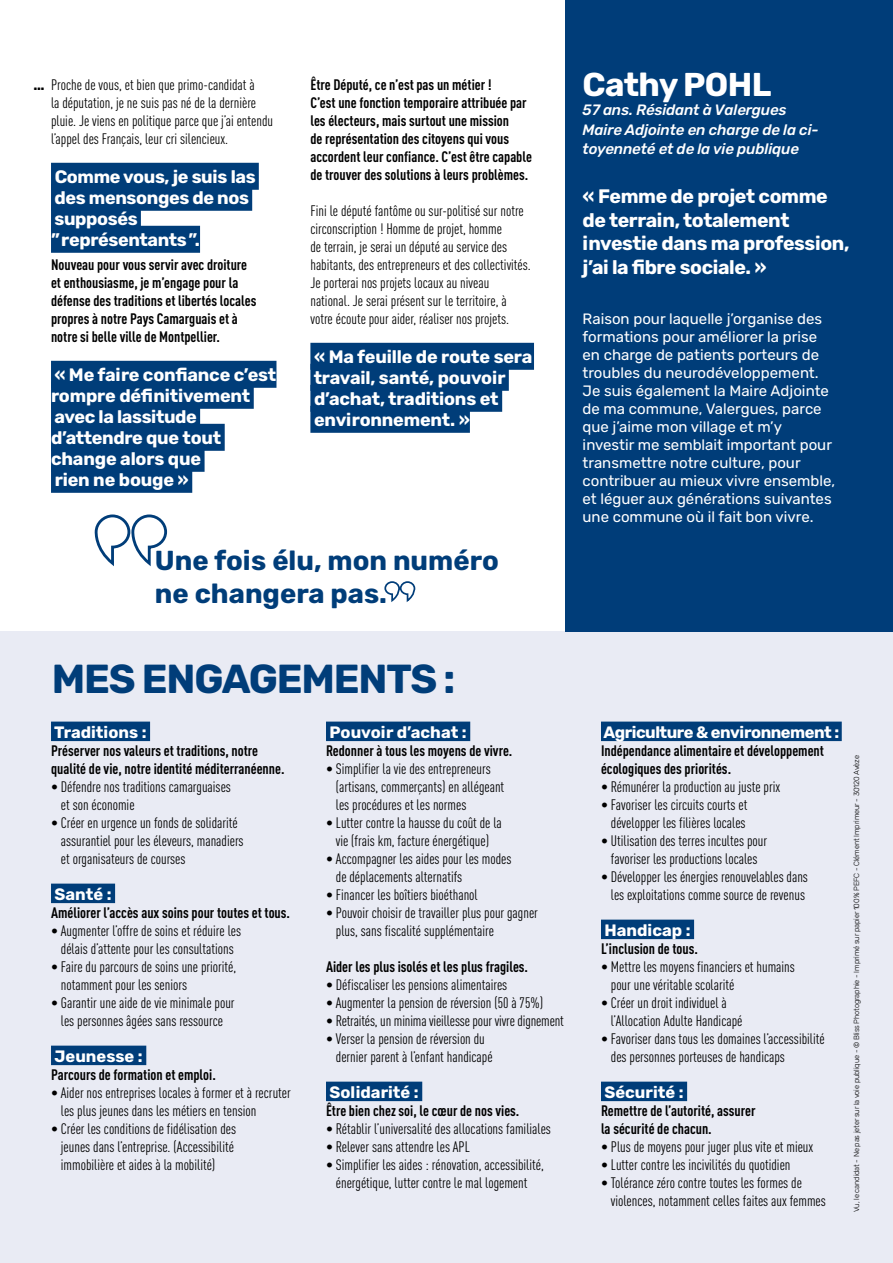
<style>
.page{position:relative;width:893px;height:1263px;background:#fff}
.page>*{position:absolute;margin:0;border:0;box-sizing:border-box;transform-origin:0 0}
.t1{font:700 40.5px "Rubik";letter-spacing:-.03em;color:#003d79}
.t2{font:700 33px "Rubik";letter-spacing:-.02em;color:#fff}
.t3{font:700 27.45px/33px "Rubik";color:#003d79}
.t4{font:700 19.5px/23.4px "Rubik";letter-spacing:-.02em;color:#fff}
.t5{font:700 18px/21px "Rubik";letter-spacing:-.01em;color:#fff}
.t6{font:700 16.5px "Rubik";color:#fff}
.t7{font:700 16.5px "Rubik";letter-spacing:-.03em;color:#fff}
.t8{font:condensed 15px/18px "DIN Pro";color:#000}
.t9{font:700 condensed 15px/18px "DIN Pro";color:#000}
.t10{font:15px/18px "Rubik";color:#fff}
.t11{font:italic 500 15px/19.5px "Rubik";letter-spacing:-.01em;color:#fff}
.t12{font:300 7.5px "Rubik";letter-spacing:-.02em;color:#000}
.s1{font-family:"Rubik";font-weight:700;font-stretch:normal}
</style>
<div class="page">
<div style="left:0;top:631px;width:893px;height:632px;background:#e9ebf4"></div>
<div style="left:566px;top:0;width:327px;height:631px;background:#003d79"></div>
<div style="left:51px;top:163px;width:208px;height:27px;background:#003d79"></div>
<div style="left:51px;top:184px;width:201px;height:27px;background:#003d79"></div>
<div style="left:51px;top:205px;width:90px;height:27px;background:#003d79"></div>
<div style="left:51px;top:226px;width:149px;height:27px;background:#003d79"></div>
<div style="left:51px;top:361px;width:225px;height:27px;background:#003d79"></div>
<div style="left:51px;top:382px;width:203px;height:27px;background:#003d79"></div>
<div style="left:51px;top:403px;width:149px;height:27px;background:#003d79"></div>
<div style="left:51px;top:424px;width:174px;height:27px;background:#003d79"></div>
<div style="left:51px;top:445px;width:154px;height:27px;background:#003d79"></div>
<div style="left:51px;top:466px;width:141px;height:27px;background:#003d79"></div>
<div style="left:310px;top:343px;width:224px;height:27px;background:#003d79"></div>
<div style="left:310px;top:364px;width:199px;height:27px;background:#003d79"></div>
<div style="left:310px;top:385px;width:192px;height:27px;background:#003d79"></div>
<div style="left:310px;top:406px;width:160px;height:27px;background:#003d79"></div>
<div style="left:51px;top:722px;width:99px;height:19px;background:#003d79"></div>
<div style="left:51px;top:884px;width:64px;height:19px;background:#003d79"></div>
<div style="left:51px;top:1046px;width:95px;height:19px;background:#003d79"></div>
<div style="left:326px;top:722px;width:144px;height:19px;background:#003d79"></div>
<div style="left:326px;top:1082px;width:96px;height:19px;background:#003d79"></div>
<div style="left:601px;top:722px;width:241px;height:19px;background:#003d79"></div>
<div style="left:601px;top:920px;width:93px;height:19px;background:#003d79"></div>
<div style="left:601px;top:1082px;width:86px;height:19px;background:#003d79"></div>
<svg style="left:94px;top:514px;width:74px;height:53px"></svg>
<svg style="left:384px;top:581px;width:32px;height:21px"></svg>
<p class="t8" style="left:51px;top:75px;width:224px;text-indent:-17px"><span class="s1">…</span> Proche de vous, et bien que primo-candidat à<br>la députation, je ne suis pas né de la dernière pluie. Je viens en politique parce que j’ai entendu l’appel des Français, leur cri silencieux.</p>
<p class="t5" style="left:51px;top:167px;width:206px">Comme vous, je suis las des mensonges de nos supposés ”représentants”.</p>
<p class="t9" style="left:51px;top:254px;width:207px">Nouveau pour vous servir avec droiture et enthousiasme, je m’engage pour la défense des traditions et libertés locales propres à notre Pays Camarguais et à notre si belle ville de Montpellier.</p>
<p class="t5" style="left:51px;top:365px;width:227px">« Me faire confiance c’est rompre définitivement avec la lassitude d’attendre que tout change alors que<br>rien ne bouge »</p>
<p class="t9" style="left:310px;top:74px;width:223px">Être Député, ce n’est pas un métier !<br>C’est une fonction temporaire attribuée par les électeurs, mais surtout une mission<br>de représentation des citoyens qui vous accordent leur confiance. C’est être capable de trouver des solutions à leurs problèmes.</p>
<p class="t8" style="left:310px;top:201px;width:222px">Fini le député fantôme ou sur-politisé sur notre circonscription ! Homme de projet, homme<br>de terrain, je serai un député au service des habitants, des entrepreneurs et des collectivités.<br>Je porterai nos projets locaux au niveau national. Je serai présent sur le territoire, à votre écoute pour aider, réaliser nos projets.</p>
<p class="t5" style="left:314px;top:347px;width:220px">« Ma feuille de route sera travail, santé, pouvoir d’achat, traditions et environnement. »</p>
<h3 class="t3" style="left:155px;top:545px;width:345px">Une fois élu, mon numéro ne changera pas.</h3>
<h2 class="t2" style="left:583px;top:66px;width:190px">Cathy POHL</h2>
<p class="t11" style="left:583px;top:101px;width:238px">57 ans. Résidant à Valergues<br>Maire Adjointe en charge de la ci&shy;toyenneté et de la vie publique</p>
<h3 class="t4" style="left:583px;top:185px;width:268px">« Femme de projet comme de terrain, totalement investie dans ma profession, j’ai la fibre sociale. »</h3>
<p class="t10" style="left:583px;top:310px;width:254px">Raison pour laquelle j’organise des formations pour améliorer la prise en charge de patients porteurs de troubles du neurodéveloppement.<br>Je suis également la Maire Adjointe de ma commune, Valergues, parce que j’aime mon village et m’y investir me semblait important pour transmettre notre culture, pour contribuer au mieux vivre ensemble, et léguer aux générations suivantes une commune où il fait bon vivre.</p>
<h1 class="t1" style="left:52px;top:656px;width:405px">MES ENGAGEMENTS :</h1>
<p class="t6" style="left:54px;top:723px;width:94px">Traditions :</p>
<p class="t9" style="left:51px;top:740px;width:235px">Préserver nos valeurs et traditions, notre qualité de vie, notre identité méditerranéenne.</p>
<p class="t8" style="left:61px;top:777px;width:172px;text-indent:-10px">• Défendre nos traditions camarguaises et son économie</p>
<p class="t8" style="left:61px;top:813px;width:184px;text-indent:-10px">• Créer en urgence un fonds de solidarité assurantiel pour les éleveurs, manadiers et organisateurs de courses</p>
<p class="t6" style="left:55px;top:885px;width:59px">Santé :</p>
<p class="t9" style="left:51px;top:902px;width:241px">Améliorer l’accès aux soins pour toutes et tous.</p>
<p class="t8" style="left:51px;top:921px;width:192px;text-align:center">• Augmenter l’offre de soins et réduire les délais d’attente pour les consultations</p>
<p class="t8" style="left:61px;top:957px;width:177px;text-indent:-10px">• Faire du parcours de soins une priorité, notamment pour les seniors</p>
<p class="t8" style="left:51px;top:993px;width:185px;text-align:center">• Garantir une aide de vie minimale pour les personnes âgées sans ressource</p>
<p class="t6" style="left:55px;top:1047px;width:90px">Jeunesse :</p>
<p class="t9" style="left:51px;top:1064px;width:166px">Parcours de formation et emploi.</p>
<p class="t8" style="left:61px;top:1083px;width:231px;text-indent:-10px">• Aider nos entreprises locales à former et à recruter les plus jeunes dans les métiers en tension</p>
<p class="t8" style="left:61px;top:1119px;width:177px;text-indent:-10px">• Créer les conditions de fidélisation des jeunes dans l’entreprise. (Accessibilité immobilière et aides à la mobilité)</p>
<p class="t6" style="left:329px;top:723px;width:139px">Pouvoir d’achat :</p>
<p class="t9" style="left:326px;top:740px;width:188px">Redonner à tous les moyens de vivre.</p>
<p class="t8" style="left:336px;top:759px;width:170px;text-indent:-10px">• Simplifier la vie des entrepreneurs (artisans, commerçants) en allégeant les procédures et les normes</p>
<p class="t8" style="left:326px;top:813px;width:177px;text-align:center">• Lutter contre la hausse du coût de la vie (frais km, facture énergétique)</p>
<p class="t8" style="left:336px;top:849px;width:177px;text-indent:-10px">• Accompagner les aides pour les modes de déplacements alternatifs</p>
<p class="t8" style="left:326px;top:885px;width:153px">• Financer les boîtiers bioéthanol</p>
<p class="t8" style="left:336px;top:903px;width:204px;text-indent:-10px">• Pouvoir choisir de travailler plus pour gagner plus, sans fiscalité supplémentaire</p>
<p class="t9" style="left:326px;top:956px;width:204px">Aider les plus isolés et les plus fragiles.</p>
<p class="t8" style="left:326px;top:975px;width:183px">• Défiscaliser les pensions alimentaires</p>
<p class="t8" style="left:326px;top:993px;width:218px">• Augmenter la pension de réversion (50 à 75%)</p>
<p class="t8" style="left:326px;top:1011px;width:239px">• Retraités, un minima vieillesse pour vivre dignement</p>
<p class="t8" style="left:336px;top:1029px;width:158px;text-indent:-10px">• Verser la pension de réversion du dernier parent à l’enfant handicapé</p>
<p class="t6" style="left:329px;top:1083px;width:91px">Solidarité :</p>
<p class="t9" style="left:326px;top:1100px;width:195px">Être bien chez soi, le cœur de nos vies.</p>
<p class="t8" style="left:326px;top:1119px;width:226px">• Rétablir l’universalité des allocations familiales</p>
<p class="t8" style="left:326px;top:1137px;width:145px">• Relever sans attendre les APL</p>
<p class="t8" style="left:326px;top:1155px;width:219px;text-align:center">• Simplifier les aides : rénovation, accessibilité, énergétique, lutter contre le mal logement</p>
<p class="t7" style="left:604px;top:723px;width:237px">Agriculture &amp; environnement :</p>
<p class="t9" style="left:601px;top:740px;width:224px">Indépendance alimentaire et développement écologiques des priorités.</p>
<p class="t8" style="left:601px;top:777px;width:181px">• Rémunérer la production au juste prix</p>
<p class="t8" style="left:601px;top:795px;width:148px;text-align:center">• Favoriser les circuits courts et développer les filières locales</p>
<p class="t8" style="left:601px;top:831px;width:168px;text-align:center">• Utilisation des terres incultes pour favoriser les productions locales</p>
<p class="t8" style="left:601px;top:867px;width:208px;text-align:center">• Développer les énergies renouvelables dans les exploitations comme source de revenus</p>
<p class="t6" style="left:604px;top:921px;width:88px">Handicap :</p>
<p class="t9" style="left:601px;top:938px;width:99px">L’inclusion de tous.</p>
<p class="t8" style="left:611px;top:957px;width:185px;text-indent:-10px">• Mettre les moyens financiers et humains pour une véritable scolarité</p>
<p class="t8" style="left:611px;top:993px;width:133px;text-indent:-10px">• Créer un droit individuel à l’Allocation Adulte Handicapé</p>
<p class="t8" style="left:611px;top:1029px;width:215px;text-indent:-10px">• Favoriser dans tous les domaines l’accessibilité des personnes porteuses de handicaps</p>
<p class="t6" style="left:604px;top:1083px;width:81px">Sécurité :</p>
<p class="t9" style="left:601px;top:1100px;width:156px">Remettre de l’autorité, assurer la sécurité de chacun.</p>
<p class="t8" style="left:601px;top:1137px;width:214px">• Plus de moyens pour juger plus vite et mieux</p>
<p class="t8" style="left:601px;top:1155px;width:191px">• Lutter contre les incivilités du quotidien</p>
<p class="t8" style="left:611px;top:1173px;width:216px;text-indent:-10px">• Tolérance zéro contre toutes les formes de violences, notamment celles faites aux femmes</p>
<p class="t12" style="left:852px;top:1212px;width:458px;rotate:-90deg">Vu, le candidat - Ne pas jeter sur la voie publique - © Bliss Photographie - Imprimé sur papier 100% PEFC - Clément Imprimeur - 30120 Avèze</p>
</div>
